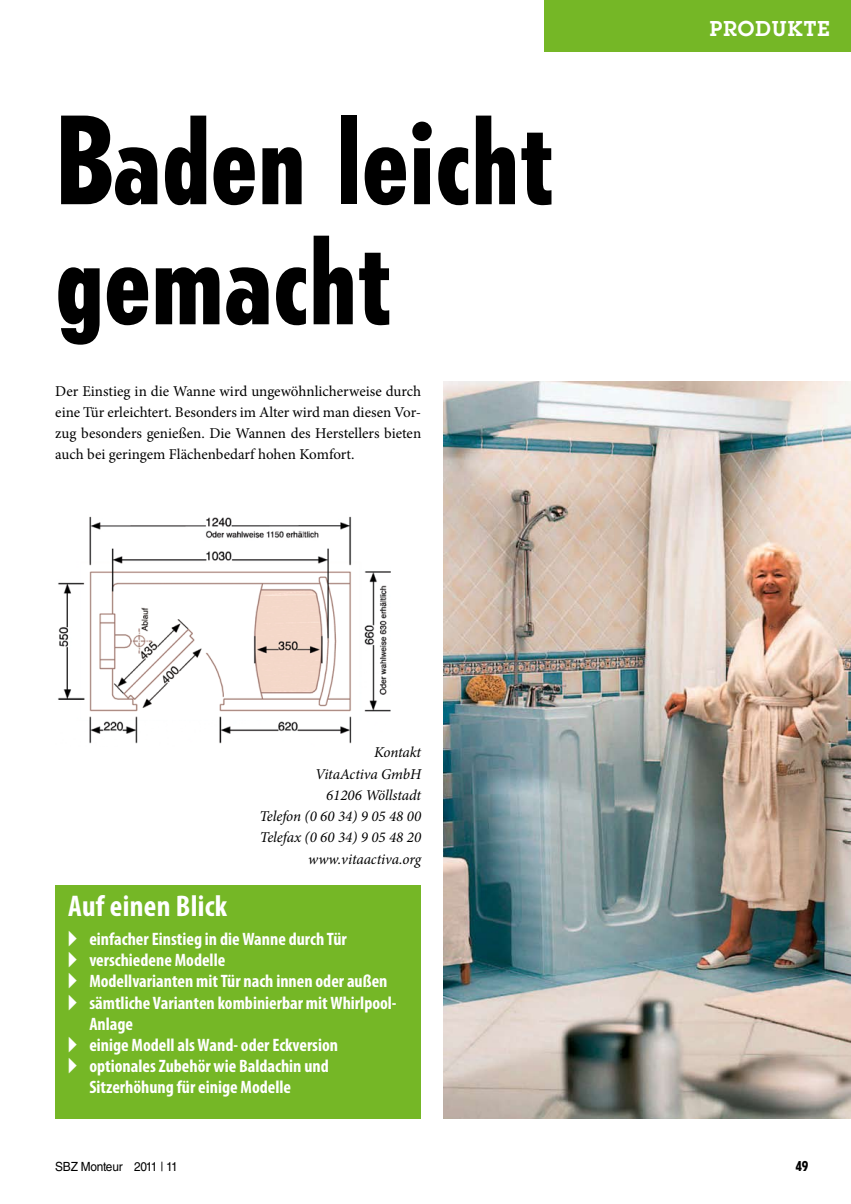
<style>
.page{position:relative;width:851px;height:1204px;background:#fff}
.page>*{position:absolute;margin:0;border:0;box-sizing:border-box;transform-origin:0 0}
.t1{font:800 condensed 120px/120px "Tempo Std";color:#000}
.t2{font:700 condensed 30px "Myriad Pro";letter-spacing:.01em;color:#fff}
.t3{font:600 21px "Lubalin Graph Std";letter-spacing:.05em;color:#fff}
.t4{font:700 condensed 18px "Myriad Pro";color:#fff}
.t5{font:15px/21.3px "Minion Pro";color:#000;text-align:justify}
.t6{font:italic 15px/21.3px "Minion Pro";letter-spacing:-.005em;color:#000;text-align:right}
.t7{font:800 condensed 13.5px "Tempo Std";color:#000}
.t8{font:12.6px "Helvetica LT Std";letter-spacing:-.02em;color:#000;scale:.94 1}
</style>
<div class="page">
<img style="left:443px;top:381px;width:407px;height:737px">
<img style="left:58px;top:516px;width:332px;height:228px">
<div style="left:544px;top:0;width:306px;height:51px;background:#75b726"></div>
<div style="left:55px;top:884px;width:366px;height:234px;background:#75b726"></div>
<h1 class="t1" style="left:55px;top:99px;width:499px">Baden leicht gemacht</h1>
<p class="t5" style="left:55px;top:380px;width:367px">Der Einstieg in die Wanne wird ungewöhnlicherweise durch eine Tür erleichtert. Besonders im Alter wird man diesen Vor&shy;zug besonders genießen. Die Wannen des Herstellers bieten auch bei geringem Flächenbedarf hohen Komfort.</p>
<p class="t6" style="left:259px;top:741px;width:163px">Kontakt<br>VitaActiva GmbH<br>61206 Wöllstadt<br>Telefon (0 60 34) 9 05 48 00<br>Telefax (0 60 34) 9 05 48 20 www.vitaactiva.org</p>
<h2 class="t2" style="left:68px;top:887px;width:160px">Auf einen Blick</h2>
<p class="t4" style="left:68px;top:928px;width:280px">▸ einfacher Einstieg in die Wanne durch Tür</p>
<p class="t4" style="left:68px;top:949px;width:159px">▸ verschiedene Modelle</p>
<p class="t4" style="left:68px;top:970px;width:321px">▸ Modellvarianten mit Tür nach innen oder außen</p>
<p class="t4" style="left:68px;top:991px;width:330px">▸ sämtliche Varianten kombinierbar mit Whirlpool-</p>
<p class="t4" style="left:89px;top:1012px;width:45px">Anlage</p>
<p class="t4" style="left:68px;top:1033px;width:271px">▸ einige Modell als Wand- oder Eckversion</p>
<p class="t4" style="left:68px;top:1054px;width:262px">▸ optionales Zubehör wie Baldachin und</p>
<p class="t4" style="left:89px;top:1075px;width:203px">Sitzerhöhung für einige Modelle</p>
<p class="t3" style="left:709px;top:15px;width:121px">PRODUKTE</p>
<p class="t8" style="left:55px;top:1158px;width:132px">SBZ Monteur 2011 | 11</p>
<p class="t7" style="left:795px;top:1157px;width:14px">49</p>
</div>
